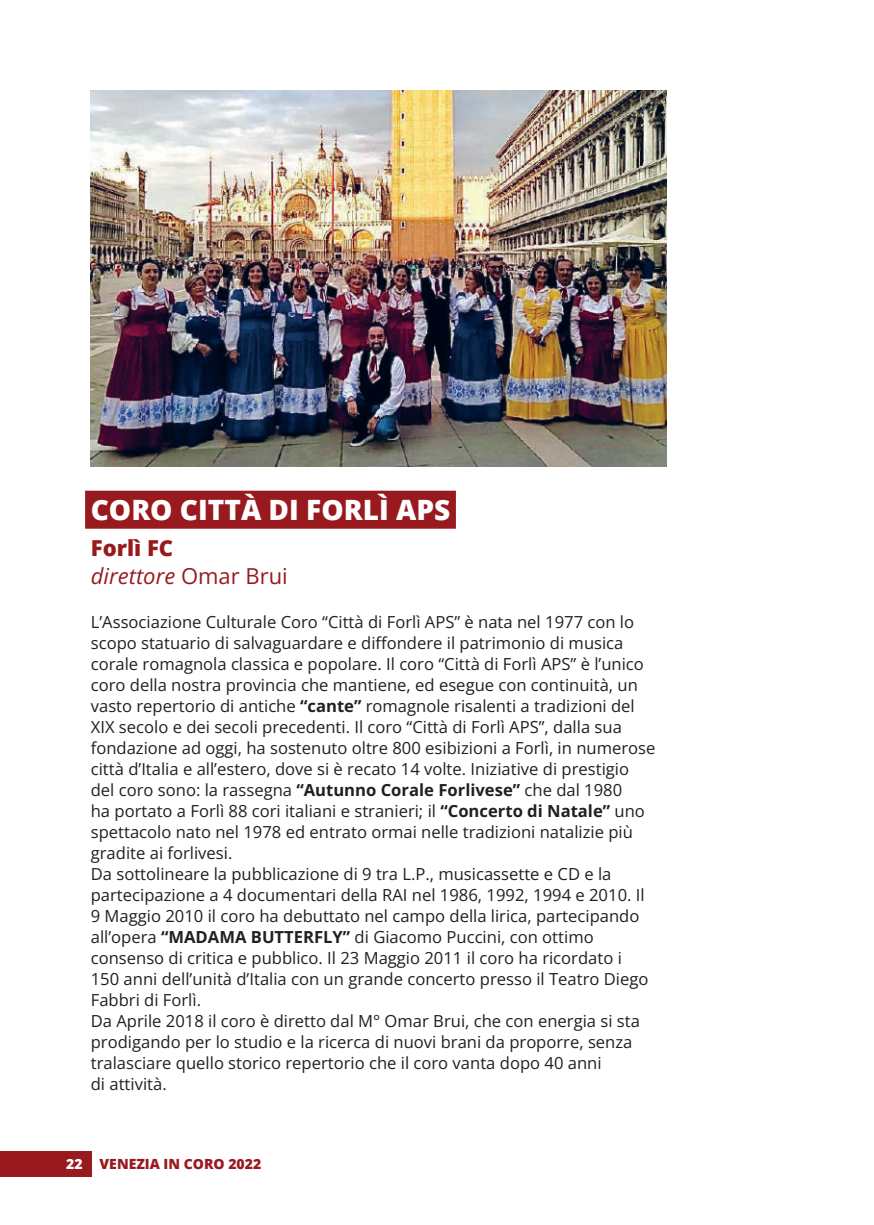
<style>
.page{position:relative;width:874px;height:1225px;background:#fff}
.page>*{position:absolute;margin:0;border:0;box-sizing:border-box;transform-origin:0 0}
.t1{font:800 28px "Open Sans";color:#fff}
.t2{font:italic 22px/28.8px "Open Sans";color:#981a1e}
.t3{font:16.6px/21px "Open Sans";color:#231f20}
.t4{font:800 14px "Open Sans";color:#981a1e}
.s1{font-weight:800;font-style:normal}
.s2{font-style:normal}
.s3{font-weight:700}
.s4{color:#fff}
</style>
<div class="page">
<div style="left:0;top:1151px;width:91px;height:25px;background:#981a1e"></div>
<div style="left:85px;top:491px;width:370px;height:38px;background:#981a1e"></div>
<img style="left:91px;top:91px;width:575px;height:375px">
<h1 class="t1" style="left:91px;top:489px;width:361px">CORO CITTÀ DI FORLÌ APS</h1>
<h2 class="t2" style="left:91px;top:532px;width:198px"><span class="s1">Forlì FC<br></span>direttore <span class="s2">Omar Brui</span></h2>
<p class="t3" style="left:91px;top:611px;width:566px">L’Associazione Culturale Coro “Città di Forlì APS” è nata nel 1977 con lo scopo statuario di salvaguardare e diffondere il patrimonio di musica corale romagnola classica e popolare. Il coro “Città di Forlì APS” è l’unico coro della nostra provincia che mantiene, ed esegue con continuità, un vasto repertorio di antiche <span class="s3">“cante”</span> romagnole risalenti a tradizioni del XIX secolo e dei secoli precedenti. Il coro “Città di Forlì APS”, dalla sua fondazione ad oggi, ha sostenuto oltre 800 esibizioni a Forlì, in numerose città d’Italia e all’estero, dove si è recato 14 volte. Iniziative di prestigio del coro sono: la rassegna <span class="s3">“Autunno Corale Forlivese”</span> che dal 1980<br>ha portato a Forlì 88 cori italiani e stranieri; il <span class="s3">“Concerto di Natale”</span> uno spettacolo nato nel 1978 ed entrato ormai nelle tradizioni natalizie più gradite ai forlivesi.<br>Da sottolineare la pubblicazione di 9 tra L.P., musicassette e CD e la partecipazione a 4 documentari della RAI nel 1986, 1992, 1994 e 2010. Il 9 Maggio 2010 il coro ha debuttato nel campo della lirica, partecipando all’opera <span class="s3">“MADAMA BUTTERFLY”</span> di Giacomo Puccini, con ottimo consenso di critica e pubblico. Il 23 Maggio 2011 il coro ha ricordato i<br>150 anni dell’unità d’Italia con un grande concerto presso il Teatro Diego Fabbri di Forlì.<br>Da Aprile 2018 il coro è diretto dal M° Omar Brui, che con energia si sta prodigando per lo studio e la ricerca di nuovi brani da proporre, senza tralasciare quello storico repertorio che il coro vanta dopo 40 anni<br>di attività.</p>
<p class="t4" style="left:66px;top:1153px;width:196px"><span class="s4">22</span> VENEZIA IN CORO 2022</p>
</div>
